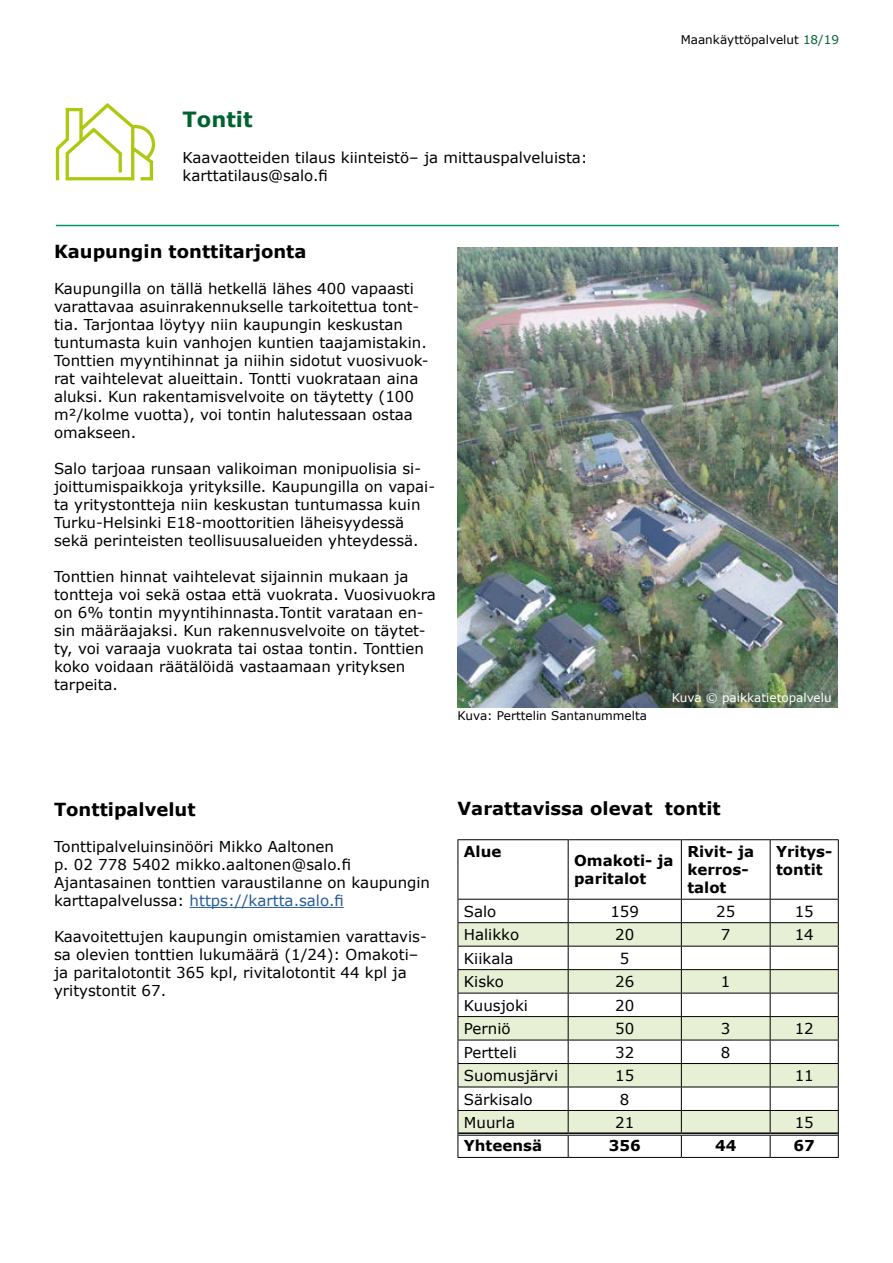
<style>
.page{position:relative;width:893px;height:1263px;background:#fff}
.page>*{position:absolute;margin:0;border:0;box-sizing:border-box;transform-origin:0 0}
.t1{font:700 21px "Verdana";color:#00632f}
.t2{font:700 18px "Verdana";color:#000}
.t3{font:15px/18px "Verdana";color:#000}
.t4{font:700 15px/18px "Verdana";color:#000}
.t5{font:12px "Verdana";color:#000}
.t6{font:12px "Verdana";color:#fff}
.s1{color:#00632f}
.s2{color:#275b9b}
</style>
<div class="page">
<img style="left:458px;top:247px;width:380px;height:460px">
<svg style="left:56px;top:103px;width:99px;height:77px"></svg>
<hr style="left:190px;top:907px;width:154px;height:1px;background:#275b9b">
<hr style="left:56px;top:225px;width:783px;height:1px;background:#009869">
<svg style="left:459px;top:923px;width:379px;height:209px;fill:#e7f0d5"></svg>
<hr style="left:458px;top:839px;width:110px;height:1px;background:#000">
<hr style="left:458px;top:840px;width:1px;height:59px;background:#000">
<hr style="left:568px;top:839px;width:113px;height:1px;background:#000">
<hr style="left:568px;top:840px;width:1px;height:59px;background:#000">
<hr style="left:681px;top:839px;width:89px;height:1px;background:#000">
<hr style="left:681px;top:840px;width:1px;height:59px;background:#000">
<hr style="left:770px;top:839px;width:69px;height:1px;background:#000">
<hr style="left:770px;top:840px;width:1px;height:59px;background:#000">
<hr style="left:838px;top:840px;width:1px;height:59px;background:#000">
<hr style="left:458px;top:899px;width:110px;height:1px;background:#000">
<hr style="left:568px;top:899px;width:113px;height:1px;background:#000">
<hr style="left:681px;top:899px;width:89px;height:1px;background:#000">
<hr style="left:770px;top:899px;width:69px;height:1px;background:#000">
<hr style="left:458px;top:922px;width:110px;height:1px;background:#000">
<hr style="left:568px;top:922px;width:113px;height:1px;background:#000">
<hr style="left:681px;top:922px;width:89px;height:1px;background:#000">
<hr style="left:770px;top:922px;width:69px;height:1px;background:#000">
<hr style="left:458px;top:946px;width:110px;height:1px;background:#000">
<hr style="left:568px;top:946px;width:113px;height:1px;background:#000">
<hr style="left:681px;top:946px;width:89px;height:1px;background:#000">
<hr style="left:770px;top:946px;width:69px;height:1px;background:#000">
<hr style="left:458px;top:969px;width:110px;height:1px;background:#000">
<hr style="left:568px;top:969px;width:113px;height:1px;background:#000">
<hr style="left:681px;top:969px;width:89px;height:1px;background:#000">
<hr style="left:770px;top:969px;width:69px;height:1px;background:#000">
<hr style="left:458px;top:993px;width:110px;height:1px;background:#000">
<hr style="left:568px;top:993px;width:113px;height:1px;background:#000">
<hr style="left:681px;top:993px;width:89px;height:1px;background:#000">
<hr style="left:770px;top:993px;width:69px;height:1px;background:#000">
<hr style="left:458px;top:1016px;width:110px;height:1px;background:#000">
<hr style="left:568px;top:1016px;width:113px;height:1px;background:#000">
<hr style="left:681px;top:1016px;width:89px;height:1px;background:#000">
<hr style="left:770px;top:1016px;width:69px;height:1px;background:#000">
<hr style="left:458px;top:1040px;width:110px;height:1px;background:#000">
<hr style="left:568px;top:1040px;width:113px;height:1px;background:#000">
<hr style="left:681px;top:1040px;width:89px;height:1px;background:#000">
<hr style="left:770px;top:1040px;width:69px;height:1px;background:#000">
<hr style="left:458px;top:1063px;width:110px;height:1px;background:#000">
<hr style="left:568px;top:1063px;width:113px;height:1px;background:#000">
<hr style="left:681px;top:1063px;width:89px;height:1px;background:#000">
<hr style="left:770px;top:1063px;width:69px;height:1px;background:#000">
<hr style="left:458px;top:1086px;width:110px;height:1px;background:#000">
<hr style="left:568px;top:1086px;width:113px;height:1px;background:#000">
<hr style="left:681px;top:1086px;width:89px;height:1px;background:#000">
<hr style="left:770px;top:1086px;width:69px;height:1px;background:#000">
<hr style="left:458px;top:1110px;width:110px;height:1px;background:#000">
<hr style="left:568px;top:1110px;width:113px;height:1px;background:#000">
<hr style="left:681px;top:1110px;width:89px;height:1px;background:#000">
<hr style="left:770px;top:1110px;width:69px;height:1px;background:#000">
<svg style="left:458px;top:899px;width:1px;height:258px"></svg>
<svg style="left:568px;top:899px;width:1px;height:258px"></svg>
<svg style="left:681px;top:899px;width:1px;height:258px"></svg>
<svg style="left:770px;top:899px;width:1px;height:258px"></svg>
<svg style="left:838px;top:899px;width:1px;height:258px"></svg>
<hr style="left:458px;top:1157px;width:110px;height:1px;background:#000">
<hr style="left:568px;top:1157px;width:113px;height:1px;background:#000">
<hr style="left:681px;top:1157px;width:89px;height:1px;background:#000">
<hr style="left:770px;top:1157px;width:69px;height:1px;background:#000">
<hr style="left:458px;top:1132px;width:110px;height:2px;background:#000">
<hr style="left:458px;top:1135px;width:110px;height:1px;background:#000">
<hr style="left:568px;top:1132px;width:113px;height:2px;background:#000">
<hr style="left:568px;top:1135px;width:113px;height:1px;background:#000">
<hr style="left:681px;top:1132px;width:89px;height:2px;background:#000">
<hr style="left:681px;top:1135px;width:89px;height:1px;background:#000">
<hr style="left:770px;top:1132px;width:68px;height:2px;background:#000">
<hr style="left:770px;top:1135px;width:68px;height:1px;background:#000">
<h1 class="t1" style="left:183px;top:104px;width:72px">Tontit</h1>
<p class="t3" style="left:183px;top:148px;width:407px">Kaavaotteiden tilaus kiinteistö– ja mittauspalveluista: karttatilaus@salo.fi</p>
<p class="t2" style="left:54px;top:239px;width:254px">Kaupungin tonttitarjonta</p>
<p class="t3" style="left:54px;top:279px;width:376px">Kaupungilla on tällä hetkellä lähes 400 vapaasti varattavaa asuinrakennukselle tarkoitettua tont&shy;tia. Tarjontaa löytyy niin kaupungin keskustan tuntumasta kuin vanhojen kuntien taajamistakin.<br>Tonttien myyntihinnat ja niihin sidotut vuosivuok&shy;rat vaihtelevat alueittain. Tontti vuokrataan aina aluksi. Kun rakentamisvelvoite on täytetty (100 m²/kolme vuotta), voi tontin halutessaan ostaa omakseen.</p>
<p class="t3" style="left:54px;top:459px;width:383px">Salo tarjoaa runsaan valikoiman monipuolisia si&shy;joittumispaikkoja yrityksille. Kaupungilla on vapai&shy;ta yritystontteja niin keskustan tuntumassa kuin Turku-Helsinki E18-moottoritien läheisyydessä sekä perinteisten teollisuusalueiden yhteydessä.</p>
<p class="t3" style="left:54px;top:567px;width:383px">Tonttien hinnat vaihtelevat sijainnin mukaan ja tontteja voi sekä ostaa että vuokrata. Vuosivuokra on 6% tontin myyntihinnasta.Tontit varataan en&shy;sin määräajaksi. Kun rakennusvelvoite on täytet&shy;ty, voi varaaja vuokrata tai ostaa tontin. Tonttien koko voidaan räätälöidä vastaamaan yrityksen tarpeita.</p>
<p class="t5" style="left:458px;top:707px;width:191px">Kuva: Perttelin Santanummelta</p>
<p class="t5" style="left:681px;top:32px;width:160px">Maankäyttöpalvelut <span class="s1">18/19</span></p>
<p class="t6" style="left:672px;top:689px;width:161px">Kuva © paikkatietopalvelu</p>
<p class="t2" style="left:54px;top:797px;width:143px">Tonttipalvelut</p>
<p class="t3" style="left:54px;top:837px;width:378px">Tonttipalveluinsinööri Mikko Aaltonen<br>p. 02 778 5402 mikko.aaltonen@salo.fi Ajantasainen tonttien varaustilanne on kaupungin karttapalvelussa: <span class="s2">https://kartta.salo.fi</span></p>
<p class="t3" style="left:54px;top:927px;width:374px">Kaavoitettujen kaupungin omistamien varattavis&shy;sa olevien tonttien lukumäärä (1/24): Omakoti– ja paritalotontit 365 kpl, rivitalotontit 44 kpl ja yritystontit 67.</p>
<p class="t2" style="left:458px;top:796px;width:265px">Varattavissa olevat tontit</p>
<p class="t4" style="left:464px;top:842px;width:39px">Alue</p>
<p class="t4" style="left:574px;top:851px;width:101px">Omakoti- ja paritalot</p>
<p class="t4" style="left:687px;top:842px;width:68px">Rivit- ja kerros&shy;talot</p>
<p class="t4" style="left:776px;top:842px;width:58px">Yritys&shy;tontit</p>
<p class="t3" style="left:464px;top:902px;width:34px">Salo</p>
<p class="t3" style="left:610px;top:902px;width:30px">159</p>
<p class="t3" style="left:716px;top:902px;width:21px">25</p>
<p class="t3" style="left:795px;top:902px;width:21px">15</p>
<p class="t3" style="left:464px;top:925px;width:57px">Halikko</p>
<p class="t3" style="left:615px;top:925px;width:21px">20</p>
<p class="t3" style="left:721px;top:925px;width:11px">7</p>
<p class="t3" style="left:795px;top:925px;width:21px">14</p>
<p class="t3" style="left:464px;top:949px;width:51px">Kiikala</p>
<p class="t3" style="left:620px;top:949px;width:11px">5</p>
<p class="t3" style="left:464px;top:972px;width:42px">Kisko</p>
<p class="t3" style="left:615px;top:972px;width:21px">26</p>
<p class="t3" style="left:721px;top:972px;width:11px">1</p>
<p class="t3" style="left:464px;top:996px;width:66px">Kuusjoki</p>
<p class="t3" style="left:615px;top:996px;width:21px">20</p>
<p class="t3" style="left:464px;top:1019px;width:48px">Perniö</p>
<p class="t3" style="left:615px;top:1019px;width:21px">50</p>
<p class="t3" style="left:721px;top:1019px;width:11px">3</p>
<p class="t3" style="left:795px;top:1019px;width:21px">12</p>
<p class="t3" style="left:464px;top:1043px;width:55px">Pertteli</p>
<p class="t3" style="left:615px;top:1043px;width:21px">32</p>
<p class="t3" style="left:721px;top:1043px;width:11px">8</p>
<p class="t3" style="left:464px;top:1066px;width:96px">Suomusjärvi</p>
<p class="t3" style="left:615px;top:1066px;width:21px">15</p>
<p class="t3" style="left:795px;top:1066px;width:21px">11</p>
<p class="t3" style="left:464px;top:1090px;width:70px">Särkisalo</p>
<p class="t3" style="left:620px;top:1090px;width:11px">8</p>
<p class="t3" style="left:464px;top:1113px;width:53px">Muurla</p>
<p class="t3" style="left:615px;top:1113px;width:21px">21</p>
<p class="t3" style="left:795px;top:1113px;width:21px">15</p>
<p class="t4" style="left:464px;top:1137px;width:80px">Yhteensä</p>
<p class="t4" style="left:609px;top:1137px;width:33px">356</p>
<p class="t4" style="left:715px;top:1137px;width:23px">44</p>
<p class="t4" style="left:793px;top:1137px;width:23px">67</p>
</div>
